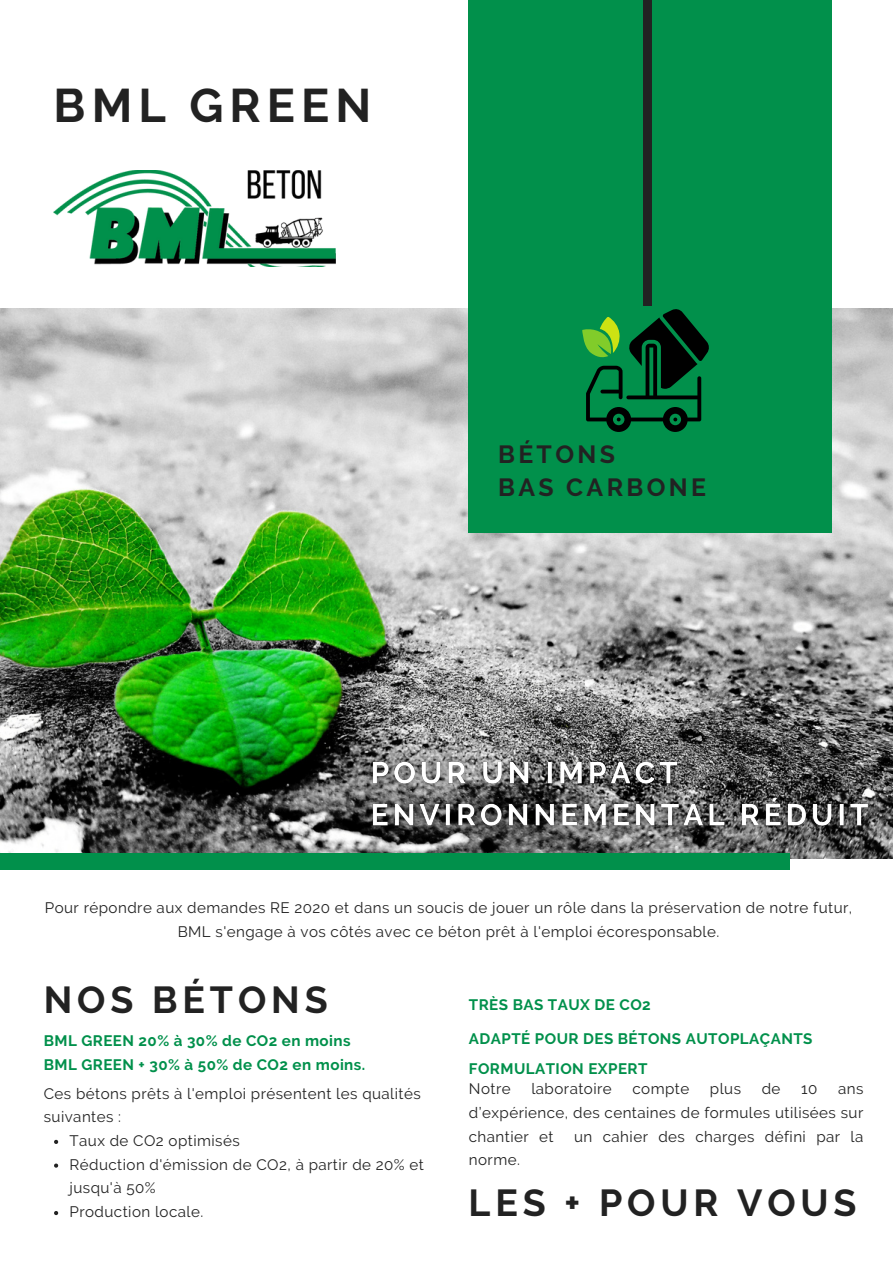
<style>
.page{position:relative;width:893px;height:1264px;background:#fff}
.page>*{position:absolute;margin:0;border:0;box-sizing:border-box;transform-origin:0 0}
.t1{font:700 46.95px "Raleway";letter-spacing:.13em;color:#222}
.t2{font:700 37.5px "Raleway";letter-spacing:.13em;color:#222}
.t3{font:700 24.75px "Raleway";letter-spacing:.135em;color:#222}
.t4{font:15.15px/23.7px "Raleway";letter-spacing:.03em;color:#222}
.t5{font:700 15.15px "Raleway";letter-spacing:.03em;color:#01904b}
</style>
<div class="page">
<img style="left:0;top:308px;width:892px;height:550px">
<div style="left:468px;top:0;width:363px;height:533px;background:#01904b"></div>
<img style="left:54px;top:171px;width:282px;height:95px">
<div style="left:643px;top:0;width:8px;height:306px;background:#222"></div>
<div style="left:0;top:853px;width:790px;height:16px;background:#01904b"></div>
<svg style="left:582px;top:309px;width:127px;height:123px"></svg>
<img style="left:358px;top:748px;width:524px;height:93px">
<svg style="left:54px;top:1139px;width:4px;height:4px"></svg>
<svg style="left:54px;top:1163px;width:4px;height:4px"></svg>
<svg style="left:54px;top:1211px;width:4px;height:4px"></svg>
<p class="t1" style="left:54px;top:78px;width:319px">BML GREEN</p>
<p class="t3" style="left:498px;top:439px;width:118px">BÉTONS</p>
<p class="t3" style="left:498px;top:473px;width:209px">BAS CARBONE</p>
<p class="t4" style="left:45px;top:895px;width:808px;text-align:center">Pour répondre aux demandes RE 2020 et dans un soucis de jouer un rôle dans la préservation de notre futur,<br>BML s'engage à vos côtés avec ce béton prêt à l'emploi écoresponsable.</p>
<p class="t2" style="left:44px;top:977px;width:285px">NOS BÉTONS</p>
<p class="t5" style="left:469px;top:996px;width:183px">TRÈS BAS TAUX DE CO2</p>
<p class="t5" style="left:469px;top:1029px;width:345px">ADAPTÉ POUR DES BÉTONS AUTOPLAÇANTS</p>
<p class="t4" style="left:469px;top:1077px;width:43px">Notre</p>
<p class="t4" style="left:531px;top:1077px;width:82px">laboratoire</p>
<p class="t4" style="left:632px;top:1077px;width:58px">compte</p>
<p class="t4" style="left:709px;top:1077px;width:33px">plus</p>
<p class="t4" style="left:761px;top:1077px;width:20px">de</p>
<p class="t4" style="left:801px;top:1077px;width:18px">10</p>
<p class="t5" style="left:44px;top:1032px;width:308px">BML GREEN 20% à 30% de CO2 en moins</p>
<p class="t5" style="left:44px;top:1055px;width:323px">BML GREEN + 30% à 50% de CO2 en moins.</p>
<p class="t5" style="left:469px;top:1060px;width:180px">FORMULATION EXPERT</p>
<p class="t4" style="left:469px;top:1077px;width:396px;text-align:justify;text-indent:369px">ans d’expérience, des centaines de formules utilisées sur chantier et</p>
<p class="t4" style="left:44px;top:1081px;width:378px">Ces bétons prêts à l'emploi présentent les qualités suivantes :</p>
<p class="t4" style="left:574px;top:1124px;width:291px">un cahier des charges défini par la</p>
<p class="t4" style="left:69px;top:1128px;width:172px">Taux de CO2 optimisés</p>
<p class="t4" style="left:69px;top:1152px;width:356px">Réduction d'émission de CO2, à partir de 20% et jusqu'à 50%</p>
<p class="t4" style="left:69px;top:1199px;width:135px">Production locale.</p>
<p class="t4" style="left:469px;top:1148px;width:53px">norme.</p>
<p class="t2" style="left:468px;top:1180px;width:389px">LES + POUR VOUS</p>
</div>
